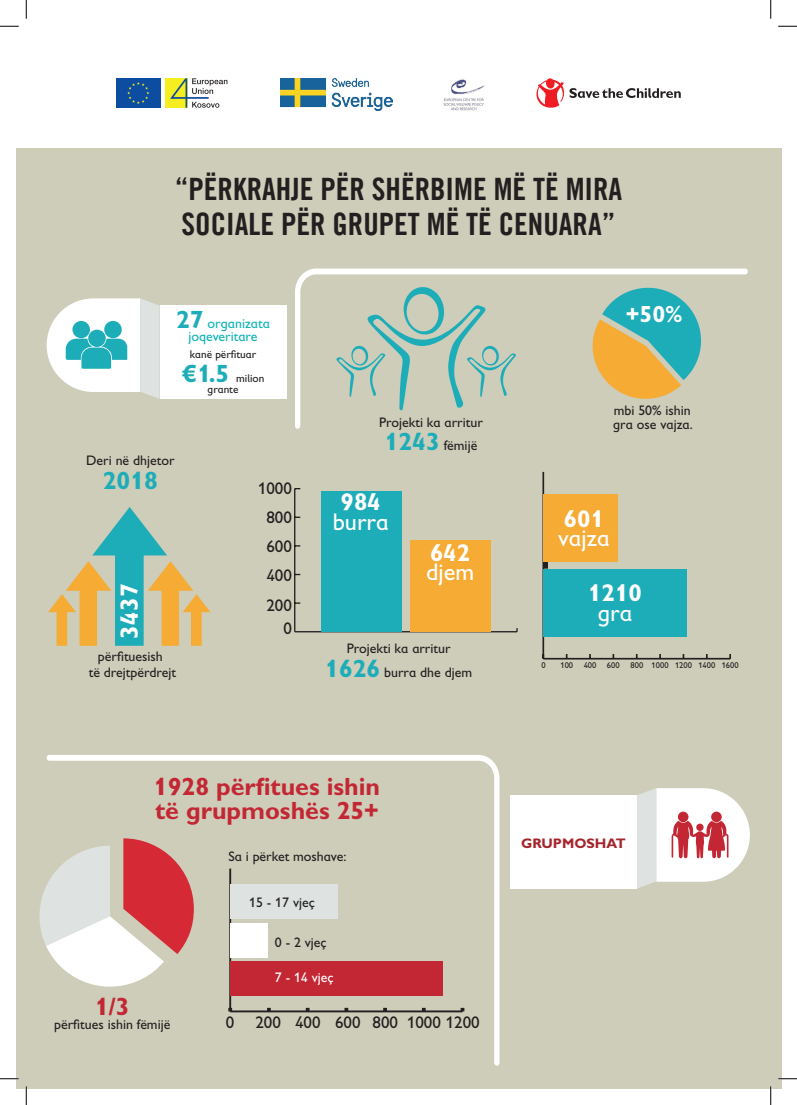
<style>
.page{position:relative;width:797px;height:1105px;background:#fff}
.page>*{position:absolute;margin:0;border:0;box-sizing:border-box;transform-origin:0 0}
.t1{font:30.88px/35.1px "Trade Gothic LT Com Bd Cn 20";color:#231f20}
.t2{font:700 25px/23.9px "Gill Sans Infant Std";color:#c42734}
.t3{font:700 25px "Gill Sans Infant Std";color:#1cadb8}
.t4{font:700 25px "Gill Sans Infant Std";color:#fff}
.t5{font:24.25px "Gill Sans Infant Std";color:#fff}
.t6{font:700 24.25px "Gill Sans Infant Std";color:#fff}
.t7{font:700 23.38px "Gill Sans Infant Std";color:#fff}
.t8{font:17px/29.2px "Gill Sans Infant Std";color:#231f20;text-align:center}
.t9{font:13.88px/23.9px "Gill Sans Infant Std";color:#231f20;text-align:center}
.t10{font:13.88px/13.9px "Gill Sans Infant Std";color:#10b4b6;text-align:center}
.t11{font:700 13.88px "Gill Sans Infant Std";color:#a7242c}
.t12{font:13.88px "Gill Sans Infant Std";color:#fff}
.t13{font:11.25px/11.4px "Gill Sans Infant Std";color:#231f20}
.t14{font:8.5px "Gill Sans Infant Std";color:#231f20}
.s1{font-weight:700;font-size:25px;color:#1cadb8}
</style>
<div class="page">
<div style="left:16px;top:148px;width:765px;height:941px;background:#cdcdba"></div>
<svg style="left:536px;top:78px;width:144px;height:30px"></svg>
<div style="left:165px;top:78px;width:22px;height:30px;background:#f7ee1f"></div>
<div style="left:116px;top:78px;width:44px;height:30px;background:#0d4da1"></div>
<svg style="left:127px;top:82px;width:22px;height:22px"></svg>
<svg style="left:170px;top:78px;width:57px;height:30px"></svg>
<img style="left:443px;top:79px;width:42px;height:32px">
<img style="left:281px;top:78px;width:111px;height:33px">
<svg style="left:47px;top:298px;width:113px;height:101px"></svg>
<div style="left:88px;top:330px;width:18px;height:17px;background:#1cadb8;border-radius:50%"></div>
<div style="left:104px;top:321px;width:18px;height:17px;background:#1cadb8;border-radius:50%"></div>
<div style="left:160px;top:305px;width:126px;height:94px;background:#fff"></div>
<div style="left:510px;top:795px;width:127px;height:93px;background:#fff"></div>
<svg style="left:295px;top:268px;width:453px;height:161px"></svg>
<svg style="left:47px;top:755px;width:452px;height:311px"></svg>
<svg style="left:588px;top:280px;width:120px;height:125px"></svg>
<hr style="left:295px;top:631px;width:222px;height:1px;background:#231f20">
<hr style="left:294px;top:489px;width:1px;height:143px;background:#231f20">
<div style="left:410px;top:540px;width:80px;height:92px;background:#f5ab34"></div>
<div style="left:321px;top:491px;width:80px;height:141px;background:#1cadb8"></div>
<hr style="left:543px;top:658px;width:187px;height:1px;background:#231f20">
<hr style="left:542px;top:472px;width:2px;height:187px;background:#231f20">
<svg style="left:544px;top:562px;width:4px;height:7px"></svg>
<div style="left:543px;top:569px;width:143px;height:67px;background:#1cadb8"></div>
<div style="left:543px;top:494px;width:74px;height:68px;background:#f5ab34"></div>
<svg style="left:637px;top:788px;width:112px;height:100px;background:#ebd9d8"></svg>
<div style="left:711px;top:812px;width:10px;height:10px;background:#c42734;border-radius:50%"></div>
<div style="left:678px;top:812px;width:10px;height:10px;background:#c42734;border-radius:50%"></div>
<div style="left:696px;top:824px;width:7px;height:7px;background:#c42734;border-radius:50%"></div>
<svg style="left:39px;top:838px;width:155px;height:157px"></svg>
<hr style="left:230px;top:1010px;width:232px;height:2px;background:#231f20">
<hr style="left:229px;top:868px;width:2px;height:143px;background:#231f20">
<div style="left:230px;top:961px;width:213px;height:34px;background:#c42734"></div>
<div style="left:230px;top:923px;width:38px;height:34px;background:#fff"></div>
<div style="left:230px;top:885px;width:107px;height:34px;background:#dee3e1"></div>
<svg style="left:48px;top:507px;width:162px;height:139px"></svg>
<svg style="left:336px;top:287px;width:180px;height:123px"></svg>
<svg style="left:0;top:25px;width:19px;height:2px"></svg>
<svg style="left:778px;top:25px;width:19px;height:2px"></svg>
<svg style="left:0;top:1078px;width:19px;height:1px"></svg>
<svg style="left:778px;top:1078px;width:19px;height:1px"></svg>
<svg style="left:25px;top:0;width:2px;height:19px"></svg>
<svg style="left:25px;top:1086px;width:2px;height:19px"></svg>
<svg style="left:770px;top:0;width:1px;height:19px"></svg>
<svg style="left:770px;top:1086px;width:1px;height:19px"></svg>
<h1 class="t1" style="left:175px;top:172px;width:449px">“PËRKRAHJE PËR SHËRBIME MË TË MIRA<br>SOCIALE PËR GRUPET MË TË CENUARA”</h1>
<p class="t10" style="left:176px;top:316px;width:95px"><span class="s1">27</span> organizata joqeveritare</p>
<p class="t13" style="left:190px;top:348px;width:68px">kanë përfituar</p>
<h2 class="t3" style="left:182px;top:358px;width:49px">€1.5</h2>
<p class="t13" style="left:208px;top:372px;width:58px;text-indent:29px">milion grante</p>
<p class="t9" style="left:86px;top:448px;width:90px">Deri në dhjetor</p>
<h2 class="t3" style="left:103px;top:465px;width:57px">2018</h2>
<h2 class="t4" style="left:115px;top:639px;width:57px;rotate:-90deg">3437</h2>
<p class="t9" style="left:89px;top:648px;width:89px;line-height:16.4px">përfituesish<br>të drejtpërdrejt</p>
<p class="t8" style="left:258px;top:473px;width:35px">1000<br>800<br>600<br>400<br>200</p>
<p class="t8" style="left:283px;top:613px;width:10px">0</p>
<p class="t9" style="left:379px;top:410px;width:105px">Projekti ka arritur<br><span class="s1">1243</span> fëmijë</p>
<h3 class="t6" style="left:340px;top:488px;width:42px">984</h3>
<h3 class="t5" style="left:333px;top:507px;width:57px">burra</h3>
<h3 class="t6" style="left:430px;top:538px;width:42px">642</h3>
<h3 class="t5" style="left:426px;top:558px;width:50px">djem</h3>
<p class="t9" style="left:325px;top:637px;width:148px">Projekti ka arritur<br><span class="s1">1626</span> burra dhe djem</p>
<h2 class="t2" style="left:154px;top:774px;width:228px">1928 përfitues ishin të grupmoshës 25+</h2>
<p class="t9" style="left:228px;top:844px;width:120px">Sa i përket moshave:</p>
<h2 class="t2" style="left:95px;top:994px;width:36px">1/3</h2>
<p class="t9" style="left:54px;top:1012px;width:118px">përfitues ishin fëmijë</p>
<p class="t9" style="left:249px;top:890px;width:67px">15 - 17 vjeç</p>
<p class="t9" style="left:275px;top:930px;width:53px">0 - 2 vjeç</p>
<p class="t12" style="left:275px;top:969px;width:60px">7 - 14 vjeç</p>
<p class="t8" style="left:226px;top:1007px;width:255px">0 200 400 600 800 1000 1200</p>
<h3 class="t7" style="left:626px;top:301px;width:58px">+50%</h3>
<p class="t9" style="left:613px;top:403px;width:81px;line-height:13.9px;text-align:left">mbi 50% ishin gra ose vajza.</p>
<h3 class="t6" style="left:564px;top:504px;width:42px">601</h3>
<h3 class="t5" style="left:558px;top:524px;width:53px">vajza</h3>
<h3 class="t6" style="left:588px;top:579px;width:55px">1210</h3>
<h3 class="t5" style="left:597px;top:598px;width:36px">gra</h3>
<p class="t14" style="left:541px;top:660px;width:6px">0</p>
<p class="t14" style="left:560px;top:660px;width:61px">100 400 600</p>
<p class="t14" style="left:630px;top:660px;width:110px">800 1000 1200 1400 1600</p>
<p class="t11" style="left:521px;top:835px;width:106px">GRUPMOSHAT</p>
</div>
